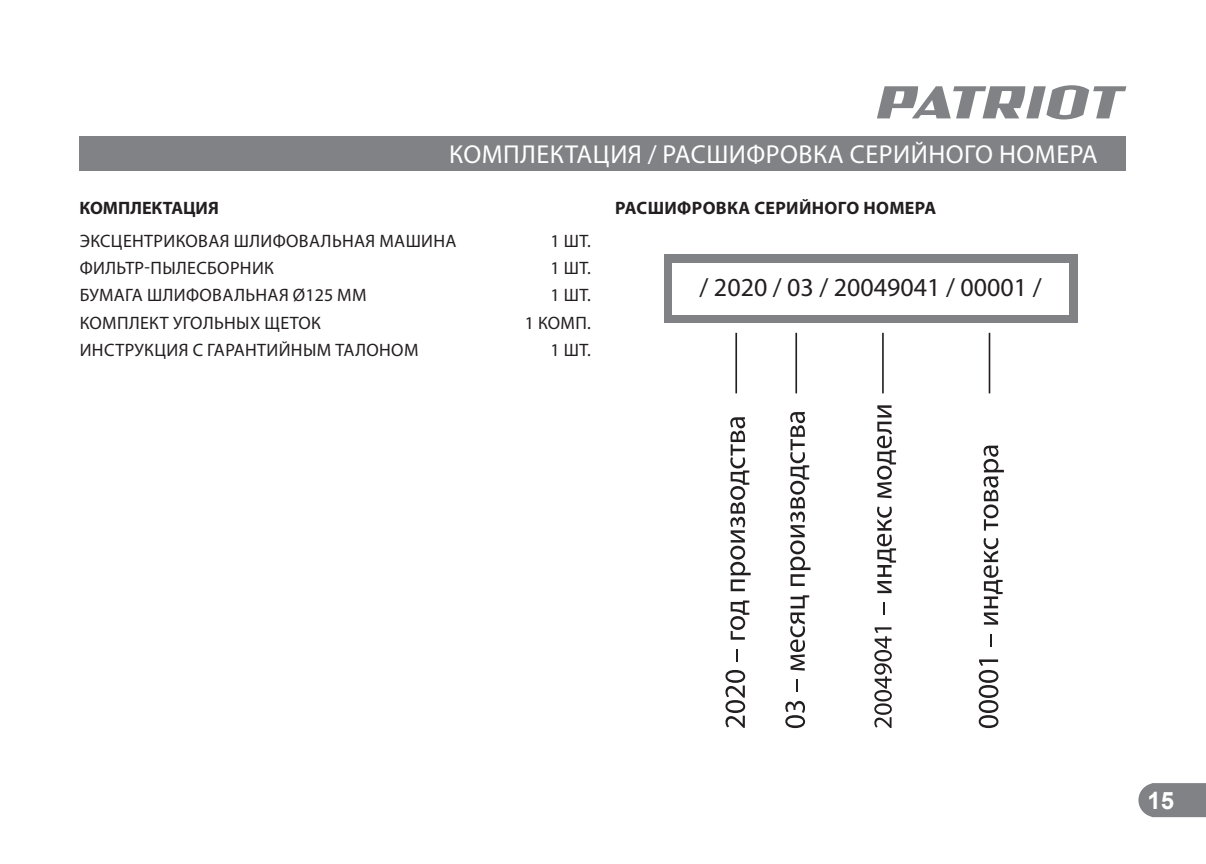
<style>
.page{position:relative;width:1206px;height:864px;background:#fff}
.page>*{position:absolute;margin:0;border:0;box-sizing:border-box;transform-origin:0 0}
.t1{font:26px "Myriad Pro";letter-spacing:.02em;color:#fff}
.t2{font:26px "Myriad Pro";color:#231f20}
.t3{font:700 24px "Arial";color:#fff}
.t4{font:18px "Myriad Pro";letter-spacing:.02em;color:#231f20}
.t5{font:700 18px "Myriad Pro";letter-spacing:.02em;color:#231f20}
.t6{font:700 18px "Myriad Pro";color:#231f20}
</style>
<div class="page">
<svg style="left:1138px;top:783px;width:68px;height:34px;background:#87898c"></svg>
<svg style="left:877px;top:85px;width:249px;height:34px"></svg>
<div style="left:80px;top:136px;width:1046px;height:34px;background:#808285"></div>
<svg style="left:725px;top:670px;width:20px;height:57px"></svg>
<svg style="left:736px;top:649px;width:2px;height:12px"></svg>
<svg style="left:730px;top:600px;width:19px;height:39px"></svg>
<svg style="left:730px;top:417px;width:20px;height:174px"></svg>
<svg style="left:785px;top:700px;width:20px;height:28px"></svg>
<svg style="left:796px;top:679px;width:2px;height:12px"></svg>
<svg style="left:790px;top:595px;width:19px;height:75px"></svg>
<svg style="left:790px;top:412px;width:20px;height:174px"></svg>
<svg style="left:874px;top:627px;width:18px;height:100px"></svg>
<svg style="left:883px;top:602px;width:2px;height:13px"></svg>
<svg style="left:877px;top:506px;width:19px;height:87px"></svg>
<svg style="left:877px;top:405px;width:19px;height:93px"></svg>
<svg style="left:978px;top:659px;width:20px;height:69px"></svg>
<svg style="left:990px;top:634px;width:1px;height:12px"></svg>
<svg style="left:983px;top:538px;width:19px;height:86px"></svg>
<svg style="left:983px;top:445px;width:21px;height:85px"></svg>
<hr style="left:735px;top:333px;width:2px;height:60px;background:#231f20">
<hr style="left:795px;top:333px;width:2px;height:60px;background:#231f20">
<hr style="left:882px;top:333px;width:2px;height:60px;background:#231f20">
<hr style="left:988px;top:333px;width:2px;height:60px;background:#231f20">
<div style="left:664px;top:254px;width:413px;height:68px;background:#808285"></div>
<div style="left:672px;top:263px;width:397px;height:51px;background:#fff"></div>
<h1 class="t1" style="left:449px;top:141px;width:650px">КОМПЛЕКТАЦИЯ / РАСШИФРОВКА СЕРИЙНОГО НОМЕРА</h1>
<p class="t6" style="left:80px;top:199px;width:141px">КОМПЛЕКТАЦИЯ</p>
<p class="t4" style="left:80px;top:232px;width:378px">ЭКСЦЕНТРИКОВАЯ ШЛИФОВАЛЬНАЯ МАШИНА</p>
<p class="t4" style="left:550px;top:232px;width:42px">1 ШТ.</p>
<p class="t4" style="left:80px;top:259px;width:196px">ФИЛЬТР-ПЫЛЕСБОРНИК</p>
<p class="t4" style="left:550px;top:259px;width:42px">1 ШТ.</p>
<p class="t4" style="left:80px;top:286px;width:288px">БУМАГА ШЛИФОВАЛЬНАЯ Ø125 ММ</p>
<p class="t4" style="left:550px;top:286px;width:42px">1 ШТ.</p>
<p class="t4" style="left:80px;top:313px;width:243px">КОМПЛЕКТ УГОЛЬНЫХ ЩЕТОК</p>
<p class="t4" style="left:525px;top:313px;width:68px">1 КОМП.</p>
<p class="t4" style="left:80px;top:341px;width:340px">ИНСТРУКЦИЯ С ГАРАНТИЙНЫМ ТАЛОНОМ</p>
<p class="t4" style="left:550px;top:341px;width:42px">1 ШТ.</p>
<p class="t5" style="left:615px;top:199px;width:323px">РАСШИФРОВКА СЕРИЙНОГО НОМЕРА</p>
<h1 class="t2" style="left:699px;top:274px;width:344px">/ 2020 / 03 / 20049041 / 00001 /</h1>
<h2 class="t3" style="left:1147px;top:786px;width:28px">15</h2>
</div>
